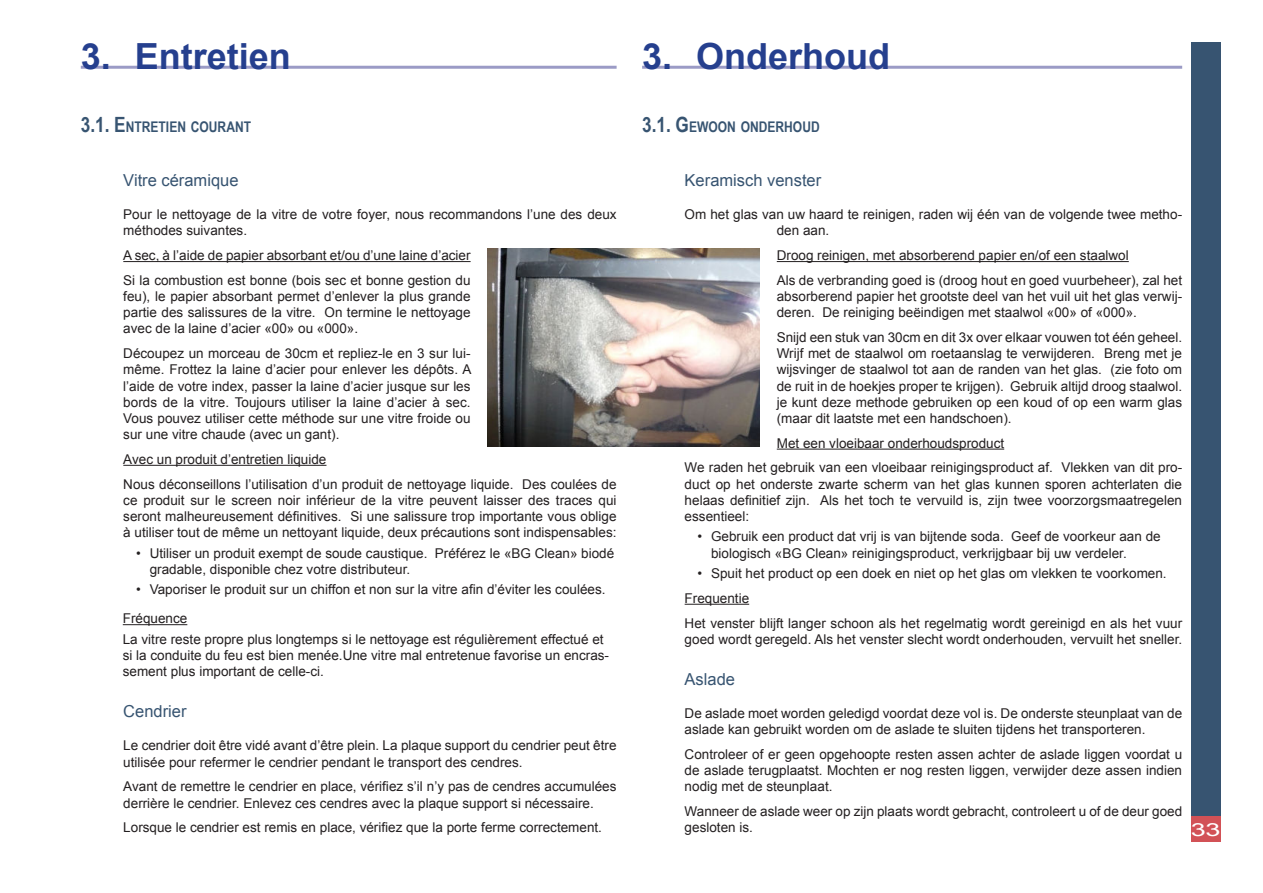
<style>
.page{position:relative;width:1263px;height:893px;background:#fff}
.page>*{position:absolute;margin:0;border:0;box-sizing:border-box;transform-origin:0 0}
.t1{font:700 36px "Arial";color:#253f8e}
.t2{font:18px "Arial";color:#fff;scale:1.5 1}
.t3{font:16.5px "Arial";color:#375471}
.t4{font:700 14.7px "Arial Narrow";color:#375471}
.t5{font:13.5px/16.2px "Arial";color:#231f20}
.s1{font-size:21px}
</style>
<div class="page">
<div style="left:1191px;top:816px;width:29px;height:26px;background:#d25156"></div>
<div style="left:1191px;top:43px;width:29px;height:773px;background:#375471"></div>
<hr style="left:81px;top:66px;width:536px;height:3px;background:#9b9bc6">
<hr style="left:123px;top:261px;width:348px;height:1px;background:#231f20">
<hr style="left:123px;top:465px;width:203px;height:1px;background:#231f20">
<hr style="left:123px;top:624px;width:64px;height:1px;background:#231f20">
<hr style="left:642px;top:66px;width:540px;height:3px;background:#9b9bc6">
<hr style="left:777px;top:261px;width:352px;height:1px;background:#231f20">
<hr style="left:777px;top:449px;width:227px;height:1px;background:#231f20">
<hr style="left:685px;top:604px;width:64px;height:1px;background:#231f20">
<img style="left:488px;top:248px;width:272px;height:198px">
<h1 class="t1" style="left:81px;top:32px;width:212px">3. Entretien</h1>
<h1 class="t1" style="left:642px;top:32px;width:250px">3. Onderhoud</h1>
<p class="t4" style="left:81px;top:121px;width:172px"><span class="s1">3.1. E</span>NTRETIEN COURANT</p>
<p class="t4" style="left:642px;top:121px;width:179px"><span class="s1">3.1. G</span>EWOON ONDERHOUD</p>
<p class="t3" style="left:123px;top:174px;width:117px">Vitre céramique</p>
<p class="t5" style="left:123px;top:208px;width:495px">Pour le nettoyage de la vitre de votre foyer, nous recommandons l’une des deux méthodes suivantes.</p>
<p class="t5" style="left:123px;top:244px;width:349px;line-height:24.8px">A sec, à l’aide de papier absorbant et/ou d’une laine d’acier<br>Si la combustion est bonne (bois sec et bonne gestion du</p>
<p class="t5" style="left:123px;top:289px;width:349px;text-align:justify">feu), le papier absorbant permet d’enlever la plus grande partie des salissures de la vitre. On termine le nettoyage avec de la laine d’acier «00» ou «000».</p>
<p class="t5" style="left:123px;top:346px;width:349px;text-align:justify">Découpez un morceau de 30cm et repliez-le en 3 sur lui&shy;même. Frottez la laine d’acier pour enlever les dépôts. A l’aide de votre index, passer la laine d’acier jusque sur les bords de la vitre. Toujours utiliser la laine d’acier à sec.<br>Vous pouvez utiliser cette méthode sur une vitre froide ou sur une vitre chaude (avec un gant).</p>
<p class="t5" style="left:123px;top:448px;width:495px;line-height:24.8px">Avec un produit d’entretien liquide<br>Nous déconseillons l’utilisation d’un produit de nettoyage liquide. Des coulées de</p>
<p class="t5" style="left:123px;top:493px;width:495px;text-align:justify">ce produit sur le screen noir inférieur de la vitre peuvent laisser des traces qui seront malheureusement définitives. Si une salissure trop importante vous oblige à utiliser tout de même un nettoyant liquide, deux précautions sont indispensables:</p>
<p class="t5" style="left:150px;top:545px;width:466px;text-indent:-14px">• Utiliser un produit exempt de soude caustique. Préférez le «BG Clean» biodé gradable, disponible chez votre distributeur.</p>
<p class="t5" style="left:123px;top:575px;width:484px;line-height:29px;text-indent:14px">• Vaporiser le produit sur un chiffon et non sur la vitre afin d’éviter les coulées.<br>Fréquence</p>
<p class="t5" style="left:123px;top:632px;width:488px">La vitre reste propre plus longtemps si le nettoyage est régulièrement effectué et si la conduite du feu est bien menée.Une vitre mal entretenue favorise un encras&shy;sement plus important de celle-ci.</p>
<p class="t3" style="left:123px;top:705px;width:65px">Cendrier</p>
<p class="t5" style="left:123px;top:739px;width:495px">Le cendrier doit être vidé avant d’être plein. La plaque support du cendrier peut être utilisée pour refermer le cendrier pendant le transport des cendres.</p>
<p class="t5" style="left:123px;top:779px;width:495px">Avant de remettre le cendrier en place, vérifiez s’il n’y pas de cendres accumulées derrière le cendrier. Enlevez ces cendres avec la plaque support si nécessaire.</p>
<p class="t5" style="left:123px;top:819px;width:480px">Lorsque le cendrier est remis en place, vérifiez que la porte ferme correctement.</p>
<p class="t3" style="left:685px;top:174px;width:138px">Keramisch venster</p>
<p class="t5" style="left:777px;top:208px;width:407px;text-indent:-92px">Om het glas van uw haard te reinigen, raden wij één van de volgende twee metho&shy;den aan.</p>
<p class="t5" style="left:777px;top:244px;width:407px;line-height:24.8px">Droog reinigen, met absorberend papier en/of een staalwol<br>Als de verbranding goed is (droog hout en goed vuurbeheer), zal het</p>
<p class="t5" style="left:777px;top:289px;width:407px">absorberend papier het grootste deel van het vuil uit het glas verwij&shy;deren. De reiniging beëindigen met staalwol «00» of «000».</p>
<p class="t5" style="left:777px;top:330px;width:407px;text-align:justify">Snijd een stuk van 30cm en dit 3x over elkaar vouwen tot één geheel.<br>Wrijf met de staalwol om roetaanslag te verwijderen. Breng met je wijsvinger de staalwol tot aan de randen van het glas. (zie foto om de ruit in de hoekjes proper te krijgen). Gebruik altijd droog staalwol. je kunt deze methode gebruiken op een koud of op een warm glas (maar dit laatste met een handschoen).</p>
<p class="t5" style="left:685px;top:432px;width:499px;line-height:24.8px;text-indent:92px">Met een vloeibaar onderhoudsproduct<br>We raden het gebruik van een vloeibaar reinigingsproduct af. Vlekken van dit pro-</p>
<p class="t5" style="left:685px;top:477px;width:499px;text-align:justify">duct op het onderste zwarte scherm van het glas kunnen sporen achterlaten die helaas definitief zijn. Als het toch te vervuild is, zijn twee voorzorgsmaatregelen essentieel:</p>
<p class="t5" style="left:711px;top:529px;width:451px;text-indent:-14px">• Gebruik een product dat vrij is van bijtende soda. Geef de voorkeur aan de biologisch «BG Clean» reinigingsproduct, verkrijgbaar bij uw verdeler.</p>
<p class="t5" style="left:685px;top:561px;width:499px;line-height:24.8px;text-indent:13px">• Spuit het product op een doek en niet op het glas om vlekken te voorkomen.<br>Frequentie<br>Het venster blijft langer schoon als het regelmatig wordt gereinigd en als het vuur</p>
<p class="t5" style="left:685px;top:632px;width:499px">goed wordt geregeld. Als het venster slecht wordt onderhouden, vervuilt het sneller.</p>
<p class="t3" style="left:685px;top:672px;width:52px">Aslade</p>
<p class="t5" style="left:685px;top:706px;width:499px">De aslade moet worden geledigd voordat deze vol is. De onderste steunplaat van de aslade kan gebruikt worden om de aslade te sluiten tijdens het transporteren.</p>
<p class="t5" style="left:685px;top:747px;width:499px;text-align:justify">Controleer of er geen opgehoopte resten assen achter de aslade liggen voordat u de aslade terugplaatst. Mochten er nog resten liggen, verwijder deze assen indien nodig met de steunplaat.</p>
<p class="t5" style="left:685px;top:804px;width:499px">Wanneer de aslade weer op zijn plaats wordt gebracht, controleert u of de deur goed gesloten is.</p>
<h2 class="t2" style="left:1191px;top:822px;width:21px">33</h2>
</div>
